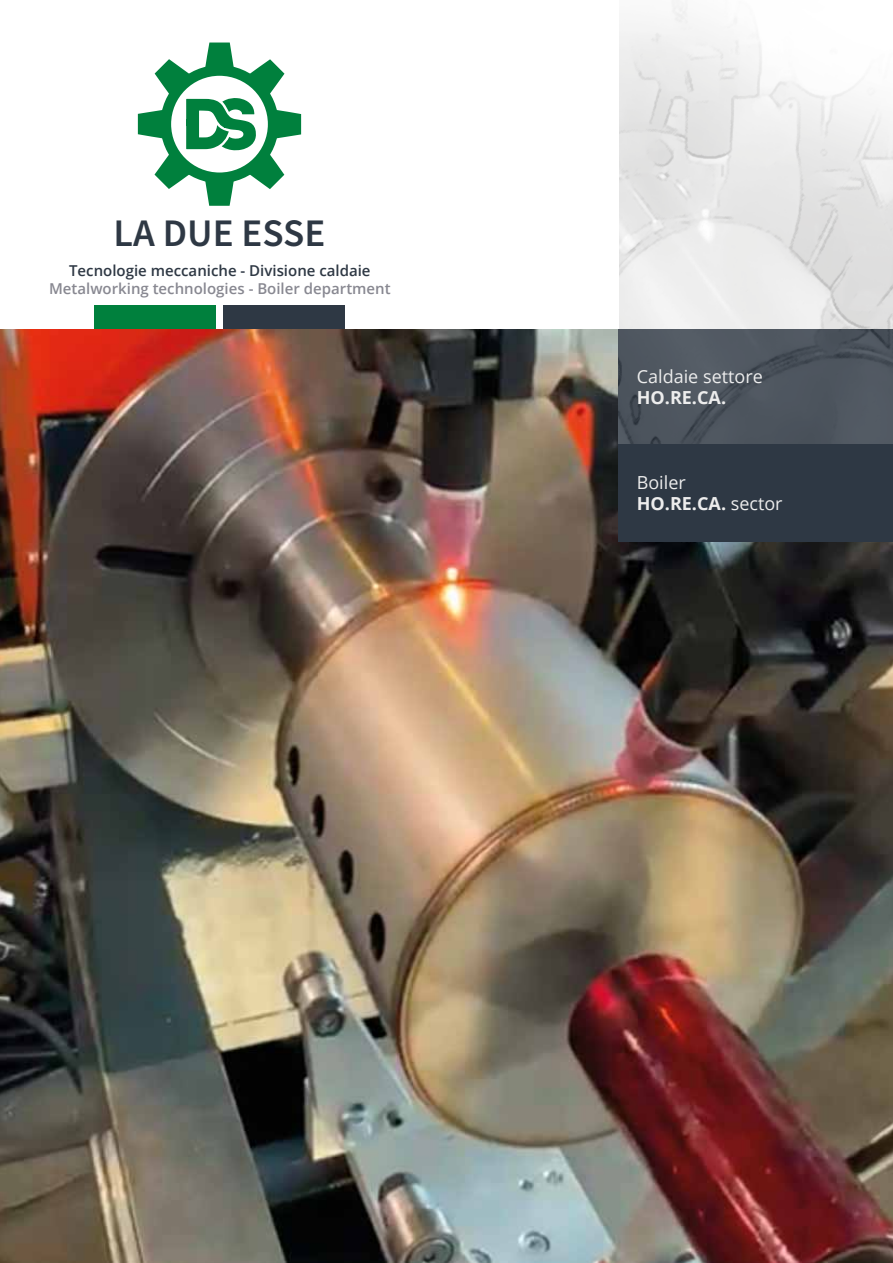
<style>
.page{position:relative;width:893px;height:1263px;background:#fff}
.page>*{position:absolute;margin:0;border:0;box-sizing:border-box;transform-origin:0 0}
.t1{font:600 39px "Source Sans Pro";color:#2e3844}
.t2{font:18px/21.6px "Open Sans";color:#ededed}
.t3{font:700 18px "Open Sans";color:#ededed}
.t4{font:600 15px "Open Sans";color:#888891}
.t5{font:600 15px "Open Sans";color:#2e3844}
.s1{font-weight:700}
</style>
<div class="page">
<div style="left:94px;top:306px;width:122px;height:47px;background:#00803d"></div>
<div style="left:223px;top:306px;width:122px;height:47px;background:#2e3844"></div>
<img style="left:0;top:329px;width:893px;height:934px">
<img style="left:619px;top:0;width:274px;height:329px">
<svg style="left:138px;top:43px;width:163px;height:163px"></svg>
<svg style="left:619px;top:329px;width:274px;height:213px;background:#3e4752"></svg>
<h1 class="t1" style="left:114px;top:208px;width:213px">LA DUE ESSE</h1>
<p class="t5" style="left:69px;top:260px;width:303px">Tecnologie meccaniche - Divisione caldaie</p>
<p class="t4" style="left:49px;top:278px;width:343px">Metalworking technologies - Boiler department</p>
<p class="t2" style="left:637px;top:365px;width:127px">Caldaie settore</p>
<p class="t3" style="left:637px;top:385px;width:91px">HO.RE.CA.</p>
<p class="t2" style="left:637px;top:471px;width:147px">Boiler<br><span class="s1">HO.RE.CA.</span> sector</p>
</div>
